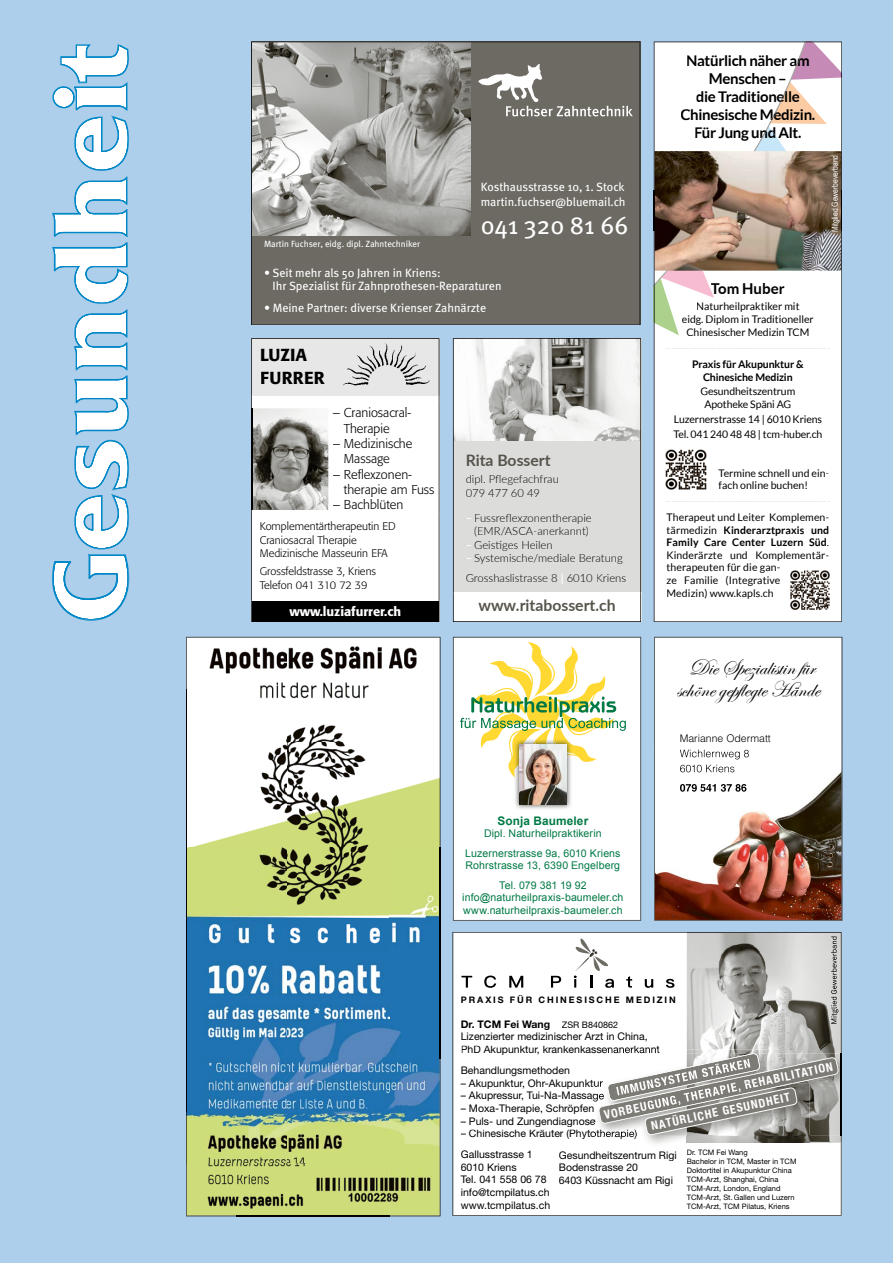
<style>
.page{position:relative;width:893px;height:1263px;background:#aecfeb}
.page>*{position:absolute;margin:0;border:0;box-sizing:border-box;transform-origin:0 0}
.t1{font:700 110.1px "Friz Quadrata";letter-spacing:.015em;color:#fff}
.t2{font:24.9px "Meta";color:#fff}
.t3{font:22.5px/22.5px "Edwardian Script ITC";color:#000;text-align:center}
.t4{font:500 17.25px/22.8px "Formata";color:#000}
.t5{font:700 15.75px "Lato";color:#57544b}
.t6{font:700 15px/18px "Lato";letter-spacing:-.02em;color:#000;text-align:center}
.t7{font:700 15px "Lato";color:#000}
.t8{font:300 12.75px/15.3px "Formata";color:#000}
.t9{font:500 12.75px "Formata";color:#fff}
.t10{font:12px/14.9px "Meta";color:#fff}
.t11{font:700 condensed 12px/20.9px "Helvetica Neue LT Std";color:#fff;text-align:center}
.t12{font:700 11.85px "Arial";letter-spacing:.01em;color:#007945}
.t13{font:300 11.25px/13.5px "Lato";color:#000}
.t14{font:300 10.95px/14px "Formata";color:#000}
.t15{font:10.65px/19.5px "Arial";letter-spacing:.01em;color:#007945;text-align:center}
.t16{font:10.5px/12.6px "Helvetica Neue LT Std";color:#000}
.t17{font:10.5px/12.6px "Lato";color:#000}
.t18{font:700 10.5px/12.6px "Lato";letter-spacing:-.01em;color:#000;text-align:center}
.t19{font:300 10.5px "Helvetica LT Std";color:#000}
.t20{font:9px "Meta";color:#fff}
.t21{font:700 9px "Helvetica Neue LT Std";letter-spacing:.21em;color:#000}
.t22{font:8.25px "Arial Narrow";color:#fff}
.t23{font:7.5px/9px "Helvetica Neue LT Std";color:#000}
.s1{font-weight:600;color:#fff}
.s2{font-weight:700}
.s3{font-size:9px}
</style>
<div class="page">
<svg style="left:52px;top:177px;width:78px;height:444px"></svg>
<svg style="left:52px;top:44px;width:77px;height:127px"></svg>
<img style="left:187px;top:690px;width:202px;height:368px">
<img style="left:389px;top:848px;width:51px;height:210px">
<img style="left:187px;top:1058px;width:202px;height:157px">
<img style="left:186px;top:690px;width:1px;height:420px">
<img style="left:440px;top:847px;width:1px;height:211px">
<img style="left:237px;top:1215px;width:153px;height:2px">
<img style="left:186px;top:637px;width:203px;height:53px">
<img style="left:389px;top:637px;width:51px;height:211px">
<img style="left:389px;top:1058px;width:51px;height:158px">
<img style="left:186px;top:1110px;width:51px;height:106px">
<svg style="left:251px;top:338px;width:189px;height:284px;background:#d3d3d2"></svg>
<div style="left:251px;top:42px;width:389px;height:283px;background:#6d6a63"></div>
<img style="left:251px;top:42px;width:220px;height:193px">
<svg style="left:453px;top:637px;width:188px;height:283px;background:#f0efde"></svg>
<img style="left:654px;top:747px;width:188px;height:173px">
<div style="left:654px;top:636px;width:189px;height:111px;background:#fff"></div>
<svg style="left:654px;top:339px;width:188px;height:283px;background:#f6f6f5"></svg>
<svg style="left:453px;top:932px;width:388px;height:283px;background:#f5f5f5"></svg>
<img style="left:687px;top:932px;width:155px;height:210px">
<div style="left:453px;top:338px;width:188px;height:284px;background:#dcdcdb"></div>
<svg style="left:654px;top:42px;width:188px;height:297px;background:#cec4bc"></svg>
<hr style="left:640px;top:440px;width:1px;height:152px;background:#000">
<hr style="left:453px;top:440px;width:1px;height:152px;background:#000">
<img style="left:453px;top:338px;width:188px;height:102px">
<div style="left:452px;top:592px;width:189px;height:30px;background:#fff"></div>
<h1 class="t1" style="left:30px;top:621px;width:581px;rotate:-90deg">Gesundheit</h1>
<p class="t10" style="left:481px;top:180px;width:146px">Kosthausstrasse 10, 1. Stock martin.fuchser@bluemail.ch</p>
<h2 class="t2" style="left:481px;top:211px;width:149px">041 320 81 66</h2>
<p class="t20" style="left:264px;top:239px;width:158px">Martin Fuchser, eidg. dipl. Zahntechniker</p>
<p class="t10" style="left:273px;top:266px;width:230px;line-height:13.5px;text-indent:-9px">• Seit mehr als 50 Jahren in Kriens:<br>Ihr Spezialist für Zahnprothesen-Reparaturen</p>
<p class="t10" style="left:264px;top:300px;width:224px">• Meine Partner: diverse Krienser Zahnärzte</p>
<h3 class="t4" style="left:260px;top:344px;width:66px">LUZIA<br>FURRER</h3>
<p class="t8" style="left:344px;top:405px;width:69px;text-indent:-11px">– Craniosacral-<br>Therapie</p>
<p class="t8" style="left:344px;top:436px;width:70px;text-indent:-11px">– Medizinische<br>Massage</p>
<p class="t8" style="left:344px;top:467px;width:92px;text-indent:-11px">– Reflexzonen&shy;therapie am Fuss</p>
<p class="t8" style="left:333px;top:497px;width:72px">– Bachblüten</p>
<p class="t14" style="left:260px;top:519px;width:138px">Komplementärtherapeutin ED<br>Craniosacral Therapie<br>Medizinische Masseurin EFA</p>
<p class="t14" style="left:260px;top:564px;width:118px">Grossfeldstrasse 3, Kriens<br>Telefon 041 310 72 39</p>
<p class="t9" style="left:289px;top:604px;width:113px">www.luziafurrer.ch</p>
<p class="t9" style="left:293px;top:604px;width:113px">www.luziafurrer.ch</p>
<h3 class="t5" style="left:466px;top:448px;width:86px">Rita Bossert</h3>
<p class="t13" style="left:466px;top:472px;width:95px">dipl. Pflegefachfrau<br>079 477 60 49</p>
<p class="t13" style="left:466px;top:510px;width:128px;text-align:center"><span class="s1">–</span> Fussreflexzonentherapie (EMR/ASCA-anerkannt)</p>
<p class="t13" style="left:466px;top:537px;width:88px"><span class="s1">–</span> Geistiges Heilen</p>
<p class="t13" style="left:466px;top:548px;width:162px;line-height:20px"><span class="s1">–</span> Systemische/mediale Beratung<br>Grosshaslistrasse 8 <span class="s1">|</span> 6010 Kriens</p>
<h3 class="t5" style="left:478px;top:594px;width:139px">www.ritabossert.ch</h3>
<p class="t12" style="left:497px;top:814px;width:92px">Sonja Baumeler</p>
<p class="t15" style="left:465px;top:824px;width:157px">Dipl. Naturheilpraktikerin<br>Luzernerstrasse 9a, 6010 Kriens</p>
<p class="t15" style="left:466px;top:856px;width:156px">Rohrstrasse 13, 6390 Engelberg<br>Tel. 079 381 19 92</p>
<p class="t15" style="left:462px;top:891px;width:163px;line-height:12.5px;text-align:left">info@naturheilpraxis-baumeler.ch www.naturheilpraxis-baumeler.ch</p>
<h3 class="t6" style="left:680px;top:52px;width:136px">Natürlich näher am<br>Menschen –<br>die Traditionelle<br>Chinesische Medizin.<br>Für Jung und Alt.</h3>
<p class="t22" style="left:829px;top:232px;width:79px;rotate:-90deg">Mitglied Gewerbeverband</p>
<h3 class="t7" style="left:711px;top:280px;width:75px">Tom Huber</h3>
<p class="t17" style="left:682px;top:300px;width:133px;text-align:center">Naturheilpraktiker mit<br>eidg. Diplom in Traditioneller<br>Chinesischer Medizin TCM</p>
<p class="t18" style="left:692px;top:358px;width:113px">Praxis für Akupunktur &amp;<br>Chinesiche Medizin</p>
<p class="t17" style="left:700px;top:385px;width:96px;text-align:center">Gesundheitszentrum<br>Apotheke Späni AG</p>
<p class="t17" style="left:673px;top:412px;width:150px;line-height:14.4px">Luzernerstrasse 14 | 6010 Kriens<br>Tel. 041 240 48 48 | tcm-huber.ch</p>
<p class="t17" style="left:719px;top:466px;width:112px">Termine schnell und ein&shy;fach online buchen!</p>
<p class="t17" style="left:666px;top:511px;width:164px">Therapeut und Leiter Komplemen&shy;tärmedizin <span class="s2">Kinderarztpraxis und<br>Family Care Center Luzern Süd</span>.<br>Kinderärzte und Komplementär&shy;therapeuten für die gan-<br>ze Familie (Integrative<br>Medizin) www.kapls.ch</p>
<h3 class="t3" style="left:677px;top:656px;width:144px">Die Spezialistin für schöne gepflegte Hände</h3>
<p class="t19" style="left:680px;top:732px;width:93px">Marianne Odermatt</p>
<p class="t21" style="left:461px;top:995px;width:216px">PRAXIS FÜR CHINESISCHE MEDIZIN</p>
<p class="t16" style="left:461px;top:1018px;width:201px"><span class="s2">Dr. TCM Fei Wang</span> <span class="s3">ZSR B840862<br></span>Lizenzierter medizinischer Arzt in China,<br>PhD Akupunktur, krankenkassenanerkannt</p>
<p class="t16" style="left:461px;top:1064px;width:111px">Behandlungsmethoden</p>
<p class="t16" style="left:461px;top:1076px;width:144px">– Akupunktur, Ohr-Akupunktur</p>
<p class="t16" style="left:461px;top:1089px;width:145px">– Akupressur, Tui-Na-Massage</p>
<p class="t16" style="left:461px;top:1102px;width:135px">– Moxa-Therapie, Schröpfen</p>
<p class="t16" style="left:461px;top:1114px;width:136px">– Puls- und Zungendiagnose</p>
<p class="t16" style="left:461px;top:1123px;width:178px;line-height:21.1px">– Chinesische Kräuter (Phytotherapie)<br>Gallusstrasse 1</p>
<p class="t16" style="left:461px;top:1161px;width:91px">6010 Kriens<br>Tel. 041 558 06 78 info@tcmpilatus.ch www.tcmpilatus.ch</p>
<p class="t11" style="left:602px;top:1104px;width:235px;rotate:-12deg">VORBEUGUNG, THERAPIE, REHABILITATION<br>NATÜRLICHE GESUNDHEIT</p>
<p class="t16" style="left:559px;top:1148px;width:120px">Gesundheitszentrum Rigi<br>Bodenstrasse 20<br>6403 Küssnacht am Rigi</p>
<p class="t23" style="left:687px;top:1147px;width:111px">Dr. TCM Fei Wang<br>Bachelor in TCM, Master in TCM<br>Doktortitel in Akupunktur China<br>TCM-Arzt, Shanghai, China<br>TCM-Arzt, London, England<br>TCM-Arzt, St.Gallen und Luzern<br>TCM-Arzt, TCM Pilatus, Kriens</p>
</div>
